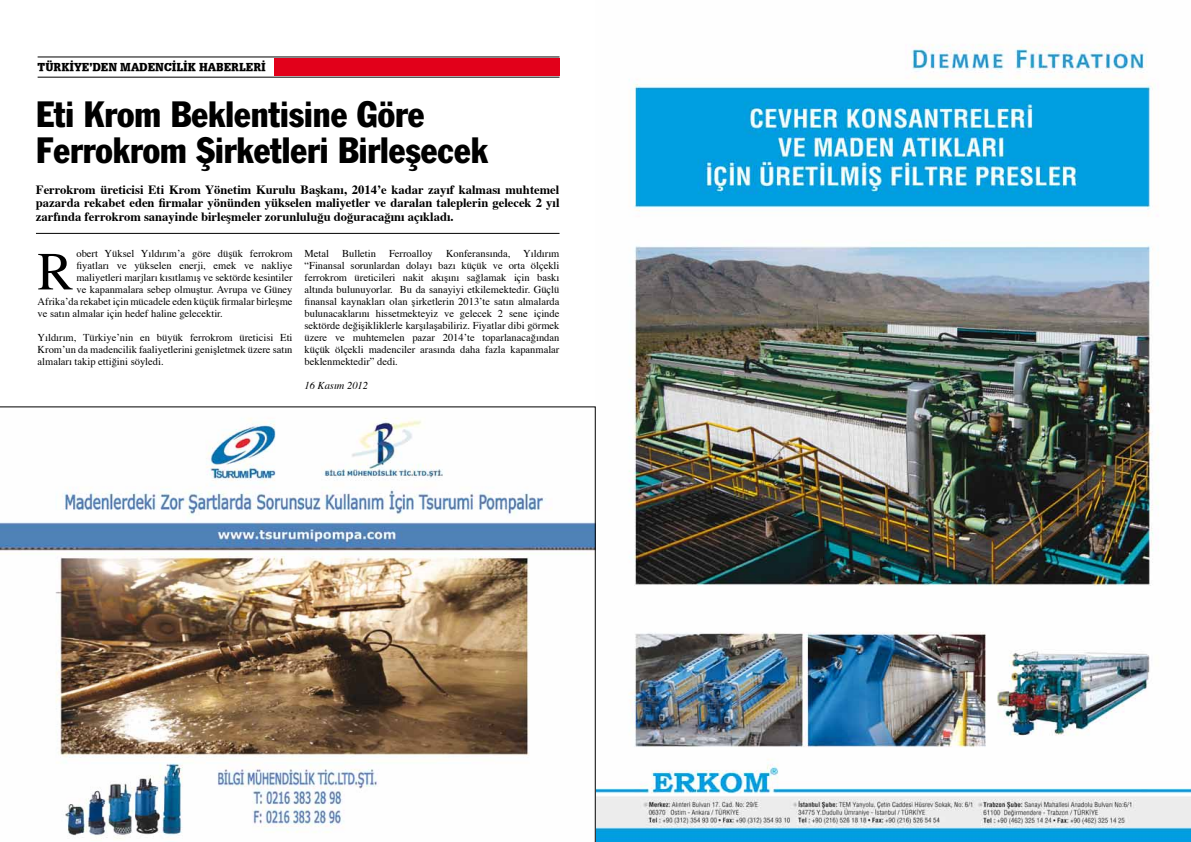
<style>
.page{position:relative;width:1191px;height:842px;background:#fff}
.page>*{position:absolute;margin:0;border:0;box-sizing:border-box;transform-origin:0 0}
.t1{font:53.6px "Times";color:#000}
.t2{font:condensed 36px/36px "Franklin Gothic Std";color:#000}
.t3{font:700 12.6px/13.5px "Times";color:#000;text-align:justify}
.t4{font:12px "URW Egyptienne T Ext Nar X Bold";color:#000}
.t5{font:10.5px/12px "Times";color:#000;text-align:justify}
.t6{font:italic 10.5px "Times";color:#000}
</style>
<div class="page">
<img style="left:595px;top:44px;width:596px;height:798px">
<img style="left:0;top:407px;width:595px;height:435px">
<hr style="left:38px;top:57px;width:521px;height:1px;background:#000">
<hr style="left:38px;top:77px;width:521px;height:1px;background:#000">
<div style="left:274px;top:59px;width:285px;height:17px;background:#e2001a"></div>
<hr style="left:36px;top:233px;width:523px;height:1px;background:#000">
<p class="t4" style="left:38px;top:59px;width:230px">TÜRKİYE’DEN MADENCİLİK HABERLERİ</p>
<h2 class="t2" style="left:36px;top:96px;width:453px">Eti Krom Beklentisine Göre<br>Ferrokrom Şirketleri Birleşecek</h2>
<p class="t3" style="left:36px;top:183px;width:525px">Ferrokrom üreticisi Eti Krom Yönetim Kurulu Başkanı, 2014’e kadar zayıf kalması muhtemel pazarda rekabet eden firmalar yönünden yükselen maliyetler ve daralan taleplerin gelecek 2 yıl zarfında ferrokrom sanayinde birleşmeler zorunluluğu doğuracağını açıkladı.</p>
<p class="t5" style="left:76px;top:248px;width:217px">obert Yüksel Yıldırım’a göre düşük ferrokrom</p>
<p class="t5" style="left:76px;top:260px;width:217px">fiyatları ve yükselen enerji, emek ve nakliye</p>
<p class="t5" style="left:76px;top:272px;width:217px">maliyetleri marjları kısıtlamış ve sektörde kesintiler</p>
<p class="t5" style="left:76px;top:284px;width:217px">ve kapanmalara sebep olmuştur. Avrupa ve Güney</p>
<p class="t5" style="left:38px;top:296px;width:256px">Afrika’da rekabet için mücadele eden küçük firmalar birleşme</p>
<p class="t5" style="left:38px;top:308px;width:187px">ve satın almalar için hedef haline gelecektir.</p>
<p class="t5" style="left:38px;top:332px;width:256px">Yıldırım, Türkiye’nin en büyük ferrokrom üreticisi Eti Krom’un da madencilik faaliyetlerini genişletmek üzere satın almaları takip ettiğini söyledi.</p>
<p class="t5" style="left:304px;top:248px;width:256px;text-indent:141px">Konferansında, Yıldırım “Finansal sorunlardan dolayı bazı küçük ve orta ölçekli ferrokrom üreticileri nakit akışını sağlamak için baskı altında bulunuyorlar. Bu da sanayiyi etkilemektedir. Güçlü finansal kaynakları olan şirketlerin 2013’te satın almalarda bulunacaklarını hissetmekteyiz ve gelecek 2 sene içinde sektörde değişikliklerle karşılaşabiliriz. Fiyatlar dibi görmek üzere ve muhtemelen pazar 2014’te toparlanacağından küçük ölçekli madenciler arasında daha fazla kapanmalar beklenmektedir” dedi.</p>
<p class="t6" style="left:304px;top:379px;width:65px">16 Kasım 2012</p>
<p class="t5" style="left:304px;top:248px;width:26px">Metal</p>
<p class="t5" style="left:342px;top:248px;width:35px">Bulletin</p>
<p class="t5" style="left:389px;top:248px;width:45px">Ferroalloy</p>
<h1 class="t1" style="left:38px;top:238px;width:37px">R</h1>
</div>
